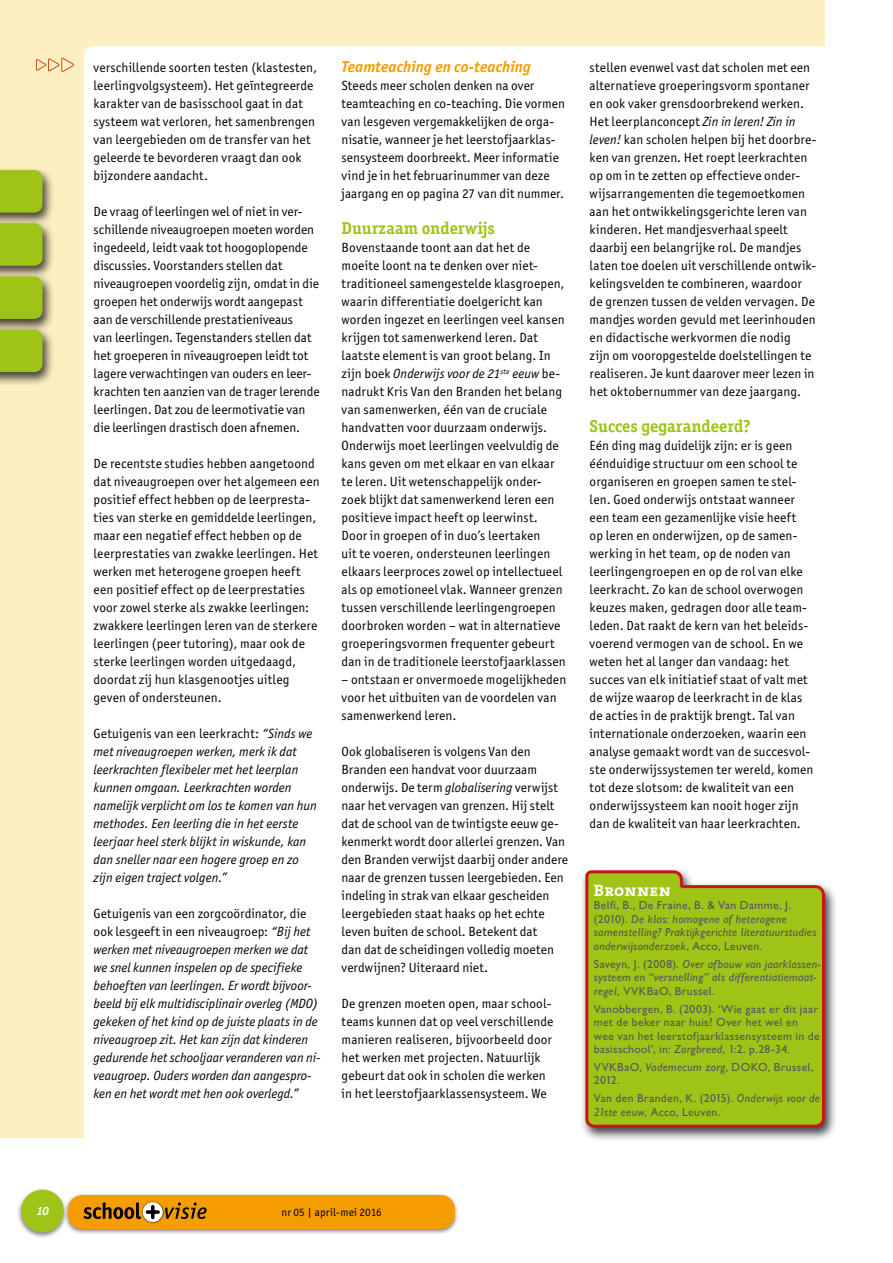
<style>
.page{position:relative;width:893px;height:1263px;background:#fff}
.page>*{position:absolute;margin:0;border:0;box-sizing:border-box;transform-origin:0 0}
.t1{font:700 17.25px "Officina Ser ITC";color:#9dc417}
.t2{font:700 16.5px "The Serif Caps OT";letter-spacing:.02em;color:#fff}
.t3{font:15.75px "Officina San ITC Bold Ital OSF";color:#f59c00}
.t4{font:13.35px/18px "Officina San ITC";letter-spacing:.01em;color:#000}
.t5{font:italic 13.35px/18px "Officina San ITC";letter-spacing:.005em;color:#000}
.t6{font:italic 700 12px "Officina San ITC";color:#fff}
.t7{font:italic 11.7px/13.5px "Averbode Gill";letter-spacing:.025em;color:#565656}
.t8{font:500 11.7px/13.5px "Averbode Gill";letter-spacing:.03em;color:#565656}
.t9{font:11.25px "Officina San ITC";letter-spacing:.005em;color:#000}
.s1{font-style:normal}
.s2{font-style:italic}
.s3{font-weight:500;font-style:normal}
.s4{font-weight:400;font-style:italic}
</style>
<div class="page">
<div style="left:0;top:0;width:825px;height:1137px;background:#feefc2"></div>
<div style="left:0;top:166px;width:55px;height:61px;background:#000;opacity:.75"></div>
<svg style="left:0;top:170px;width:43px;height:43px;background:#9cc11a"></svg>
<div style="left:0;top:220px;width:55px;height:60px;background:#000;opacity:.75"></div>
<svg style="left:0;top:223px;width:43px;height:43px;background:#9cc11a"></svg>
<div style="left:0;top:273px;width:55px;height:60px;background:#000;opacity:.75"></div>
<div style="left:0;top:276px;width:43px;height:43px;background:#9dc417"></div>
<div style="left:0;top:326px;width:55px;height:60px;background:#000;opacity:.75"></div>
<div style="left:0;top:330px;width:43px;height:42px;background:#9dc417"></div>
<div style="left:85px;top:47px;width:757px;height:1101px;background:#fff;border-radius:9px"></div>
<svg style="left:36px;top:58px;width:38px;height:14px"></svg>
<div style="left:63px;top:1192px;width:397px;height:43px;background:#000;opacity:.5"></div>
<div style="left:68px;top:1195px;width:387px;height:34px;background:#f59c00;border-radius:15px"></div>
<img style="left:144px;top:1201px;width:18px;height:23px">
<svg style="left:143px;top:1202px;width:20px;height:20px"></svg>
<svg style="left:84px;top:1202px;width:123px;height:17px"></svg>
<div style="left:17px;top:1187px;width:51px;height:52px;background:#000;opacity:.5"></div>
<div style="left:21px;top:1189px;width:43px;height:43px;background:#9dc417;border-radius:50%"></div>
<div style="left:580px;top:867px;width:257px;height:275px;background:#000;opacity:.75"></div>
<svg style="left:584px;top:869px;width:242px;height:260px;background:#a2bd21"></svg>
<p class="t4" style="left:94px;top:58px;width:225px">verschillende soorten testen (klastesten, leerlingvolgsysteem). Het geïntegreerde karakter van de basisschool gaat in dat systeem wat verloren, het samenbrengen van leergebieden om de transfer van het geleerde te bevorderen vraagt dan ook bijzondere aandacht.</p>
<p class="t4" style="left:94px;top:202px;width:228px">De vraag of leerlingen wel of niet in ver&shy;schillende niveaugroepen moeten worden ingedeeld, leidt vaak tot hoogoplopende discussies. Voorstanders stellen dat niveaugroepen voordelig zijn, omdat in die groepen het onderwijs wordt aangepast aan de verschillende prestatieniveaus<br>van leerlingen. Tegenstanders stellen dat het groeperen in niveaugroepen leidt tot lagere verwachtingen van ouders en leer&shy;krachten ten aanzien van de trager lerende leerlingen. Dat zou de leermotivatie van die leerlingen drastisch doen afnemen.</p>
<p class="t4" style="left:94px;top:454px;width:228px">De recentste studies hebben aangetoond dat niveaugroepen over het algemeen een positief effect hebben op de leerpresta&shy;ties van sterke en gemiddelde leerlingen, maar een negatief effect hebben op de leerprestaties van zwakke leerlingen. Het werken met heterogene groepen heeft een positief effect op de leerprestaties voor zowel sterke als zwakke leerlingen: zwakkere leerlingen leren van de sterkere leerlingen (peer tutoring), maar ook de sterke leerlingen worden uitgedaagd, doordat zij hun klasgenootjes uitleg geven of ondersteunen.</p>
<p class="t5" style="left:94px;top:724px;width:225px"><span class="s1">Getuigenis van een leerkracht:</span> “Sinds we met niveaugroepen werken, merk ik dat leerkrachten flexibeler met het leerplan kunnen omgaan. Leerkrachten worden namelijk verplicht om los te komen van hun methodes. Een leerling die in het eerste leerjaar heel sterk blijkt in wiskunde, kan dan sneller naar een hogere groep en zo zijn eigen traject volgen.”</p>
<p class="t5" style="left:94px;top:904px;width:228px"><span class="s1">Getuigenis van een zorgcoördinator, die ook lesgeeft in een niveaugroep:</span> “Bij het werken met niveaugroepen merken we dat we snel kunnen inspelen op de specifieke behoeften van leerlingen. Er wordt bijvoor&shy;beeld bij elk multidisciplinair overleg (MDO) gekeken of het kind op de juiste plaats in de niveaugroep zit. Het kan zijn dat kinderen gedurende het schooljaar veranderen van ni&shy;veaugroep. Ouders worden dan aangespro&shy;ken en het wordt met hen ook overlegd.”</p>
<p class="t3" style="left:342px;top:57px;width:191px">Teamteaching en co-teaching</p>
<p class="t4" style="left:342px;top:76px;width:225px">Steeds meer scholen denken na over teamteaching en co-teaching. Die vormen van lesgeven vergemakkelijken de orga&shy;nisatie, wanneer je het leerstofjaarklas&shy;sensysteem doorbreekt. Meer informatie vind je in het februarinummer van deze jaargang en op pagina 27 van dit nummer.</p>
<p class="t1" style="left:342px;top:218px;width:155px">Duurzaam onderwijs</p>
<p class="t4" style="left:342px;top:238px;width:226px">Bovenstaande toont aan dat het de moeite loont na te denken over niet&shy;traditioneel samengestelde klasgroepen, waarin differentiatie doelgericht kan worden ingezet en leerlingen veel kansen krijgen tot samenwerkend leren. Dat laatste element is van groot belang. In zijn boek <span class="s2">Onderwijs voor de 21</span><sup>ste</sup> <span class="s2">eeuw</span> be&shy;nadrukt Kris Van den Branden het belang van samenwerken, één van de cruciale handvatten voor duurzaam onderwijs.<br>Onderwijs moet leerlingen veelvuldig de kans geven om met elkaar en van elkaar te leren. Uit wetenschappelijk onder&shy;zoek blijkt dat samenwerkend leren een positieve impact heeft op leerwinst.<br>Door in groepen of in duo’s leertaken<br>uit te voeren, ondersteunen leerlingen elkaars leerproces zowel op intellectueel als op emotioneel vlak. Wanneer grenzen tussen verschillende leerlingengroepen doorbroken worden – wat in alternatieve groeperingsvormen frequenter gebeurt dan in de traditionele leerstofjaarklassen</p>
<p class="t4" style="left:342px;top:670px;width:226px">– ontstaan er onvermoede mogelijkheden voor het uitbuiten van de voordelen van samenwerkend leren.</p>
<p class="t4" style="left:342px;top:742px;width:228px">Ook globaliseren is volgens Van den Branden een handvat voor duurzaam onderwijs. De term <span class="s2">globalisering</span> verwijst naar het vervagen van grenzen. Hij stelt dat de school van de twintigste eeuw ge&shy;kenmerkt wordt door allerlei grenzen. Van den Branden verwijst daarbij onder andere naar de grenzen tussen leergebieden. Een indeling in strak van elkaar gescheiden leergebieden staat haaks op het echte leven buiten de school. Betekent dat<br>dan dat de scheidingen volledig moeten verdwijnen? Uiteraard niet.</p>
<p class="t4" style="left:342px;top:994px;width:213px">De grenzen moeten open, maar school&shy;teams kunnen dat op veel verschillende manieren realiseren, bijvoorbeeld door het werken met projecten. Natuurlijk gebeurt dat ook in scholen die werken in het leerstofjaarklassensysteem. We</p>
<p class="t4" style="left:590px;top:58px;width:228px">stellen evenwel vast dat scholen met een alternatieve groeperingsvorm spontaner en ook vaker grensdoorbrekend werken.<br>Het leerplanconcept <span class="s2">Zin in leren! Zin in leven!</span> kan scholen helpen bij het doorbre&shy;ken van grenzen. Het roept leerkrachten op om in te zetten op effectieve onder&shy;wijsarrangementen die tegemoetkomen aan het ontwikkelingsgerichte leren van kinderen. Het mandjesverhaal speelt daarbij een belangrijke rol. De mandjes laten toe doelen uit verschillende ontwik&shy;kelingsvelden te combineren, waardoor de grenzen tussen de velden vervagen. De mandjes worden gevuld met leerinhouden en didactische werkvormen die nodig<br>zijn om vooropgestelde doelstellingen te realiseren. Je kunt daarover meer lezen in het oktobernummer van deze jaargang.</p>
<p class="t1" style="left:590px;top:416px;width:163px">Succes gegarandeerd?</p>
<p class="t4" style="left:590px;top:436px;width:225px">Eén ding mag duidelijk zijn: er is geen éénduidige structuur om een school te organiseren en groepen samen te stel&shy;len. Goed onderwijs ontstaat wanneer een team een gezamenlijke visie heeft<br>op leren en onderwijzen, op de samen&shy;werking in het team, op de noden van leerlingengroepen en op de rol van elke leerkracht. Zo kan de school overwogen keuzes maken, gedragen door alle team&shy;leden. Dat raakt de kern van het beleids&shy;voerend vermogen van de school. En we weten het al langer dan vandaag: het succes van elk initiatief staat of valt met de wijze waarop de leerkracht in de klas de acties in de praktijk brengt. Tal van internationale onderzoeken, waarin een analyse gemaakt wordt van de succesvol&shy;ste onderwijssystemen ter wereld, komen tot deze slotsom: de kwaliteit van een onderwijssysteem kan nooit hoger zijn dan de kwaliteit van haar leerkrachten.</p>
<p class="t2" style="left:594px;top:876px;width:78px">Bronnen</p>
<p class="t7" style="left:594px;top:899px;width:224px"><span class="s3">Belfi, B., De Fraine, B. &amp; Van Damme, J. (2010).</span> De klas: homogene of heterogene samenstelling? Praktijkgerichte literatuurstudies onderwijsonderzoek<span class="s3">, Acco, Leuven.</span></p>
<p class="t7" style="left:594px;top:957px;width:228px"><span class="s3">Saveyn, J. (2008).</span> Over afbouw van jaarklassen&shy;systeem en “versnelling” als differentiatiemaat&shy;regel<span class="s3">, VVKBaO, Brussel.</span></p>
<p class="t8" style="left:594px;top:1002px;width:227px">Vanobbergen, B. (2003). ‘Wie gaat er dit jaar met de beker naar huis? Over het wel en wee van het leerstofjaarklassensysteem in de basisschool’, in: <span class="s4">Zorgbreed</span>, 1:2. p.28-34.</p>
<p class="t8" style="left:594px;top:1060px;width:221px">VVKBaO, <span class="s4">Vademecum zorg</span>, DOKO, Brussel,<br>2012.</p>
<p class="t8" style="left:594px;top:1091px;width:228px">Van den Branden, K. (2015). <span class="s4">Onderwijs voor de<br>21ste eeuw</span>, Acco, Leuven.</p>
<p class="t6" style="left:36px;top:1204px;width:14px">10</p>
<p class="t9" style="left:282px;top:1205px;width:102px">nr 05 | april-mei 2016</p>
</div>
